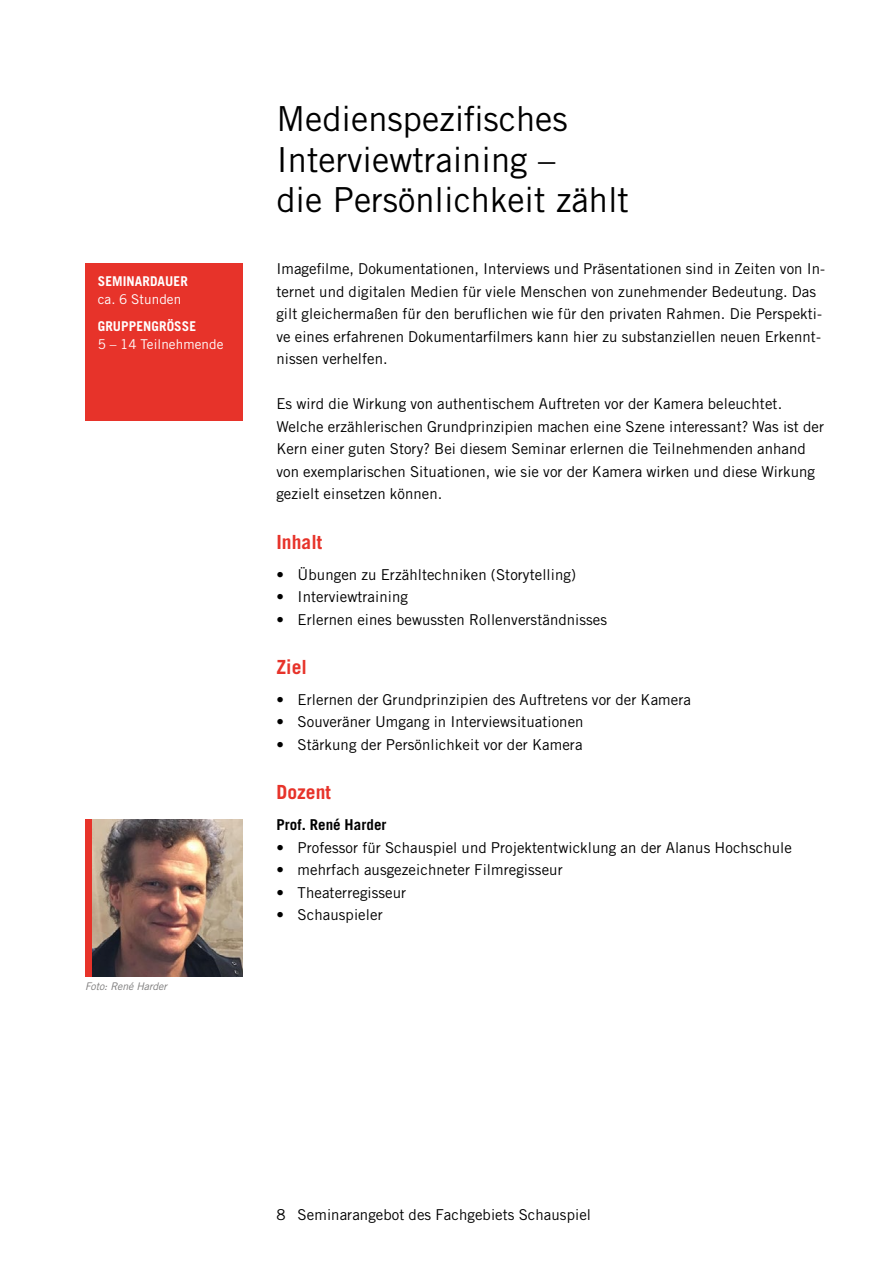
<style>
.page{position:relative;width:893px;height:1263px;background:#fff}
.page>*{position:absolute;margin:0;border:0;box-sizing:border-box;transform-origin:0 0}
.t1{font:34.5px/40.5px "Trade Gothic LT Std";color:#000}
.t2{font:700 19.5px "Trade Gothic LT Std";letter-spacing:.005em;color:#e7332a}
.t3{font:15px/22.5px "Trade Gothic LT Std";letter-spacing:.005em;color:#000}
.t4{font:700 15px "Trade Gothic LT Std";letter-spacing:.005em;color:#000}
.t5{font:13.5px "Trade Gothic LT Std";letter-spacing:.005em;color:#fff}
.t6{font:700 13.5px "Trade Gothic LT Std";letter-spacing:.005em;color:#fff}
.t7{font:italic 10.5px "Trade Gothic LT Std";color:#7c7b7b}
</style>
<div class="page">
<div style="left:85px;top:264px;width:157px;height:157px;background:#e7332a"></div>
<img style="left:91px;top:819px;width:151px;height:157px">
<div style="left:85px;top:819px;width:6px;height:157px;background:#e7332a"></div>
<p class="t6" style="left:98px;top:273px;width:92px">SEMINARDAUER</p>
<p class="t5" style="left:98px;top:291px;width:85px">ca. 6 Stunden</p>
<p class="t6" style="left:98px;top:318px;width:100px">GRUPPENGRÖSSE</p>
<p class="t5" style="left:98px;top:336px;width:127px">5 – 14 Teilnehmende</p>
<p class="t7" style="left:85px;top:980px;width:84px">Foto: René Harder</p>
<h1 class="t1" style="left:276px;top:98px;width:354px">Medienspezifisches<br>Interviewtraining –<br>die Persönlichkeit zählt</h1>
<p class="t3" style="left:276px;top:257px;width:550px">Imagefilme, Dokumentationen, Interviews und Präsentationen sind in Zeiten von In&shy;ternet und digitalen Medien für viele Menschen von zunehmender Bedeutung. Das gilt gleichermaßen für den beruflichen wie für den privaten Rahmen. Die Perspekti&shy;ve eines erfahrenen Dokumentarfilmers kann hier zu substanziellen neuen Erkennt&shy;nissen verhelfen.</p>
<p class="t3" style="left:276px;top:392px;width:549px">Es wird die Wirkung von authentischem Auftreten vor der Kamera beleuchtet.<br>Welche erzählerischen Grundprinzipien machen eine Szene interessant? Was ist der Kern einer guten Story? Bei diesem Seminar erlernen die Teilnehmenden anhand von exemplarischen Situationen, wie sie vor der Kamera wirken und diese Wirkung gezielt einsetzen können.</p>
<h2 class="t2" style="left:276px;top:530px;width:48px">Inhalt</h2>
<p class="t3" style="left:276px;top:563px;width:301px">• Übungen zu Erzähltechniken (Storytelling)</p>
<p class="t3" style="left:276px;top:585px;width:133px">• Interviewtraining</p>
<p class="t3" style="left:276px;top:608px;width:332px">• Erlernen eines bewussten Rollenverständnisses</p>
<h2 class="t2" style="left:276px;top:655px;width:32px">Ziel</h2>
<p class="t3" style="left:276px;top:688px;width:416px">• Erlernen der Grundprinzipien des Auftretens vor der Kamera</p>
<p class="t3" style="left:276px;top:710px;width:309px">• Souveräner Umgang in Interviewsituationen</p>
<p class="t3" style="left:276px;top:733px;width:308px">• Stärkung der Persönlichkeit vor der Kamera</p>
<h2 class="t2" style="left:276px;top:780px;width:56px">Dozent</h2>
<p class="t4" style="left:276px;top:815px;width:112px">Prof. René Harder</p>
<p class="t3" style="left:276px;top:836px;width:517px">• Professor für Schauspiel und Projektentwicklung an der Alanus Hochschule</p>
<p class="t3" style="left:276px;top:858px;width:288px">• mehrfach ausgezeichneter Filmregisseur</p>
<p class="t3" style="left:276px;top:881px;width:131px">• Theaterregisseur</p>
<p class="t3" style="left:276px;top:903px;width:108px">• Schauspieler</p>
<p class="t3" style="left:276px;top:1204px;width:316px">8 Seminarangebot des Fachgebiets Schauspiel</p>
</div>
